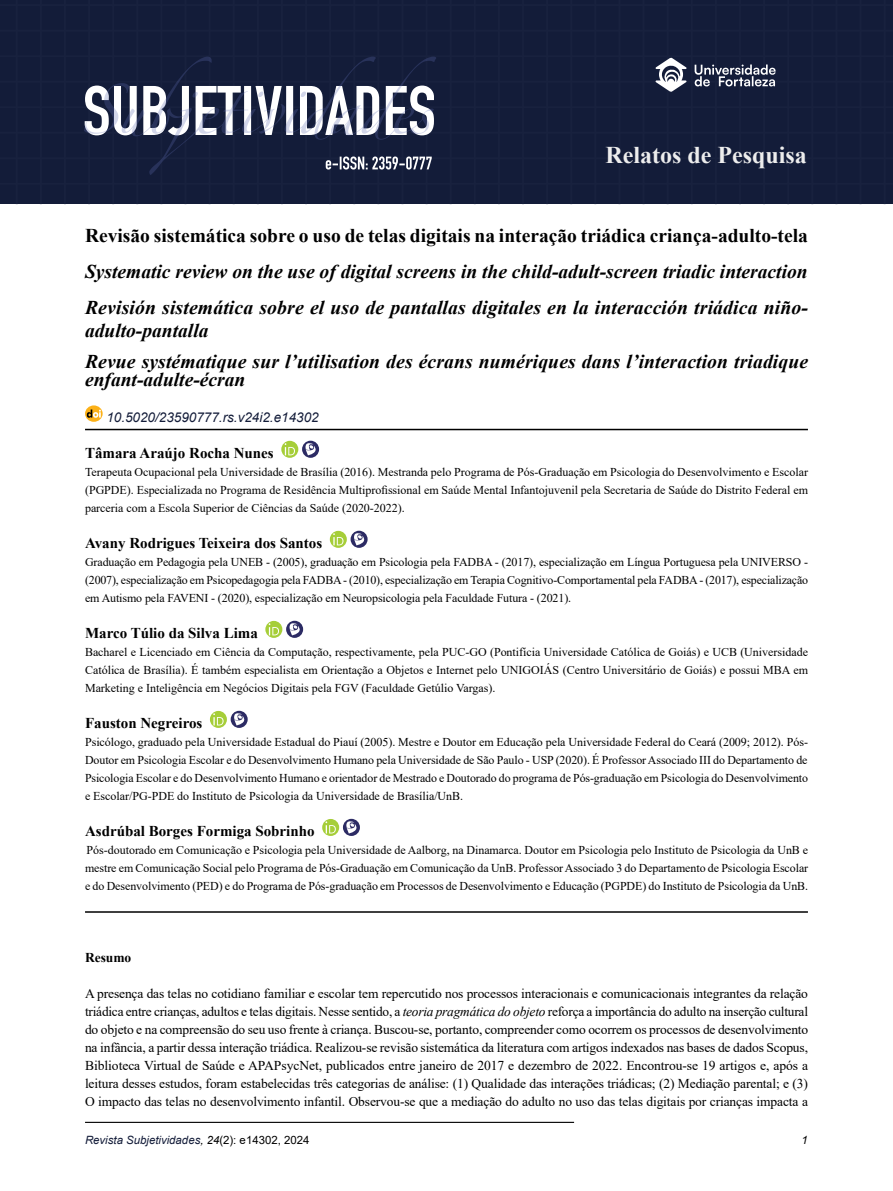
<style>
.page{position:relative;width:893px;height:1191px;background:#fff}
.page>*{position:absolute;margin:0;border:0;box-sizing:border-box;transform-origin:0 0}
.t1{font:700 24px "Times New Roman";color:#ededed}
.t2{font:italic 700 19.5px/36px "Times New Roman";letter-spacing:.005em;color:#000}
.t3{font:700 19.5px "Times New Roman";color:#000}
.t4{font:700 15px "Times New Roman";color:#000}
.t5{font:13.5px/18px "Times New Roman";letter-spacing:-.01em;color:#000;text-align:justify}
.t6{font:italic 13.5px "Arial";color:#131c39}
.t7{font:700 13.5px "Times New Roman";color:#000}
.t8{font:12px/18px "Times New Roman";color:#000;text-align:justify}
.t9{font:italic 11.4px "Arial";color:#131c39}
.t10{font:italic 11.4px "Arial";color:#000}
.s1{font-style:italic}
.s2{color:#000}
.s3{font-style:normal;color:#000}
</style>
<div class="page">
<div style="left:0;top:0;width:893px;height:204px;background:#131c39"></div>
<hr style="left:85px;top:1121px;width:489px;height:2px;background:#000">
<svg style="left:655px;top:57px;width:32px;height:35px"></svg>
<svg style="left:695px;top:64px;width:81px;height:22px;background:#5f6578"></svg>
<svg style="left:84px;top:57px;width:352px;height:118px"></svg>
<hr style="left:85px;top:429px;width:723px;height:1px;background:#000">
<hr style="left:85px;top:911px;width:723px;height:1px;background:#000">
<svg style="left:85px;top:405px;width:18px;height:17px"></svg>
<svg style="left:87px;top:409px;width:14px;height:9px"></svg>
<svg style="left:281px;top:441px;width:17px;height:17px"></svg>
<svg style="left:285px;top:443px;width:10px;height:12px"></svg>
<svg style="left:302px;top:441px;width:17px;height:17px"></svg>
<svg style="left:303px;top:440px;width:17px;height:15px"></svg>
<svg style="left:330px;top:531px;width:17px;height:17px"></svg>
<svg style="left:333px;top:533px;width:10px;height:12px"></svg>
<svg style="left:351px;top:531px;width:17px;height:17px"></svg>
<svg style="left:352px;top:530px;width:16px;height:15px"></svg>
<svg style="left:265px;top:621px;width:17px;height:17px"></svg>
<svg style="left:269px;top:623px;width:10px;height:12px"></svg>
<svg style="left:286px;top:621px;width:17px;height:17px"></svg>
<svg style="left:287px;top:620px;width:17px;height:15px"></svg>
<svg style="left:210px;top:711px;width:17px;height:17px"></svg>
<svg style="left:213px;top:713px;width:11px;height:12px"></svg>
<svg style="left:231px;top:711px;width:17px;height:17px"></svg>
<svg style="left:232px;top:710px;width:16px;height:15px"></svg>
<svg style="left:322px;top:819px;width:17px;height:17px"></svg>
<svg style="left:326px;top:821px;width:10px;height:12px"></svg>
<svg style="left:343px;top:819px;width:17px;height:17px"></svg>
<svg style="left:344px;top:818px;width:16px;height:15px"></svg>
<h1 class="t1" style="left:605px;top:138px;width:203px">Relatos de Pesquisa</h1>
<h2 class="t3" style="left:85px;top:221px;width:724px">Revisão sistemática sobre o uso de telas digitais na interação triádica criança-adulto-tela</h2>
<h2 class="t2" style="left:85px;top:253px;width:725px">Systematic review on the use of digital screens in the child-adult-screen triadic interaction<br>Revisión sistemática sobre el uso de pantallas digitales en la interacción triádica niño-</h2>
<h2 class="t2" style="left:85px;top:315px;width:725px;line-height:30.6px">adulto-pantalla<br>Revue systématique sur l’utilisation des écrans numériques dans l’interaction triadique</h2>
<h2 class="t2" style="left:85px;top:361px;width:162px">enfant-adulte-écran</h2>
<p class="t6" style="left:106px;top:408px;width:214px">10.5020/23590777.rs.v24i2.e14302</p>
<p class="t4" style="left:85px;top:442px;width:190px">Tâmara Araújo Rocha Nunes</p>
<p class="t8" style="left:85px;top:462px;width:724px">Terapeuta Ocupacional pela Universidade de Brasília (2016). Mestranda pelo Programa de Pós-Graduação em Psicologia do Desenvolvimento e Escolar (PGPDE). Especializada no Programa de Residência Multiprofissional em Saúde Mental Infantojuvenil pela Secretaria de Saúde do Distrito Federal em parceria com a Escola Superior de Ciências da Saúde (2020-2022).</p>
<p class="t4" style="left:85px;top:532px;width:239px">Avany Rodrigues Teixeira dos Santos</p>
<p class="t8" style="left:85px;top:552px;width:725px">Graduação em Pedagogia pela UNEB - (2005), graduação em Psicologia pela FADBA - (2017), especialização em Língua Portuguesa pela UNIVERSO - (2007), especialização em Psicopedagogia pela FADBA - (2010), especialização em Terapia Cognitivo-Comportamental pela FADBA - (2017), especialização em Autismo pela FAVENI - (2020), especialização em Neuropsicologia pela Faculdade Futura - (2021).</p>
<p class="t4" style="left:85px;top:622px;width:174px">Marco Túlio da Silva Lima</p>
<p class="t8" style="left:85px;top:642px;width:725px">Bacharel e Licenciado em Ciência da Computação, respectivamente, pela PUC-GO (Pontifícia Universidade Católica de Goiás) e UCB (Universidade Católica de Brasília). É também especialista em Orientação a Objetos e Internet pelo UNIGOIÁS (Centro Universitário de Goiás) e possui MBA em Marketing e Inteligência em Negócios Digitais pela FGV (Faculdade Getúlio Vargas).</p>
<p class="t4" style="left:85px;top:712px;width:119px">Fauston Negreiros</p>
<p class="t8" style="left:85px;top:732px;width:725px">Psicólogo, graduado pela Universidade Estadual do Piauí (2005). Mestre e Doutor em Educação pela Universidade Federal do Ceará (2009; 2012). Pós-Doutor em Psicologia Escolar e do Desenvolvimento Humano pela Universidade de São Paulo - USP (2020). É Professor Associado III do Departamento de Psicologia Escolar e do Desenvolvimento Humano e orientador de Mestrado e Doutorado do programa de Pós-graduação em Psicologia do Desenvolvimento e Escolar/PG-PDE do Instituto de Psicologia da Universidade de Brasília/UnB.</p>
<p class="t4" style="left:85px;top:820px;width:231px">Asdrúbal Borges Formiga Sobrinho</p>
<p class="t8" style="left:85px;top:840px;width:725px">Pós-doutorado em Comunicação e Psicologia pela Universidade de Aalborg, na Dinamarca. Doutor em Psicologia pelo Instituto de Psicologia da UnB e mestre em Comunicação Social pelo Programa de Pós-Graduação em Comunicação da UnB. Professor Associado 3 do Departamento de Psicologia Escolar e do Desenvolvimento (PED) e do Programa de Pós-graduação em Processos de Desenvolvimento e Educação (PGPDE) do Instituto de Psicologia da UnB.</p>
<p class="t7" style="left:85px;top:947px;width:48px">Resumo</p>
<p class="t5" style="left:85px;top:984px;width:725px">A presença das telas no cotidiano familiar e escolar tem repercutido nos processos interacionais e comunicacionais integrantes da relação triádica entre crianças, adultos e telas digitais. Nesse sentido, a <span class="s1">teoria pragmática do objeto</span> reforça a importância do adulto na inserção cultural do objeto e na compreensão do seu uso frente à criança. Buscou-se, portanto, compreender como ocorrem os processos de desenvolvimento na infância, a partir dessa interação triádica. Realizou-se revisão sistemática da literatura com artigos indexados nas bases de dados Scopus, Biblioteca Virtual de Saúde e APAPsycNet, publicados entre janeiro de 2017 e dezembro de 2022. Encontrou-se 19 artigos e, após a leitura desses estudos, foram estabelecidas três categorias de análise: (1) Qualidade das interações triádicas; (2) Mediação parental; e (3)<br>O impacto das telas no desenvolvimento infantil. Observou-se que a mediação do adulto no uso das telas digitais por crianças impacta a</p>
<p class="t9" style="left:85px;top:1132px;width:226px">Revista Subjetividades<span class="s2">, 24</span><span class="s3">(2): e14302, 2024</span></p>
<p class="t10" style="left:802px;top:1132px;width:8px">1</p>
</div>
